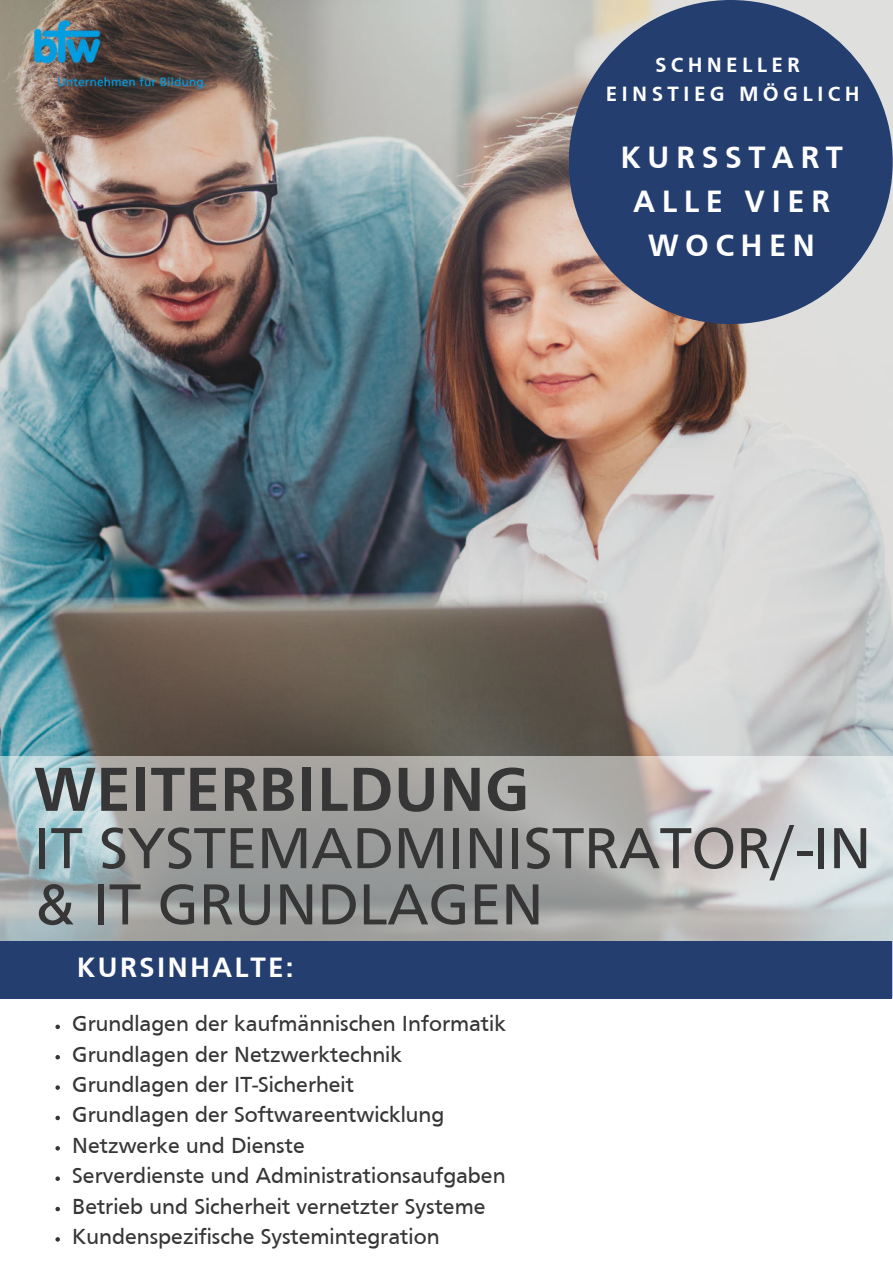
<style>
.page{position:relative;width:893px;height:1264px;background:#fff}
.page>*{position:absolute;margin:0;border:0;box-sizing:border-box;transform-origin:0 0}
.t1{font:700 64.5px "Frutiger";color:#363636}
.t2{font:60px/56.2px "Frutiger";color:#363636}
.t3{font:700 31.8px/43.8px "Frutiger";letter-spacing:.2em;color:#fff;text-align:center}
.t4{font:700 28.95px "Frutiger";letter-spacing:.07em;color:#fff}
.t5{font:22.5px/30.3px "Frutiger";color:#363636}
.t6{font:700 21.3px/29.2px "Frutiger";letter-spacing:.2em;color:#fff;text-align:center}
</style>
<div class="page">
<img style="left:0;top:0;width:892px;height:755px">
<svg style="left:0;top:755px;width:892px;height:186px;background:#afb2b2"></svg>
<div style="left:0;top:941px;width:892px;height:57px;background:#243e70"></div>
<img style="left:34px;top:20px;width:171px;height:69px">
<div style="left:568px;top:0;width:324px;height:324px;background:#243e70;border-radius:50%"></div>
<svg style="left:55px;top:1024px;width:5px;height:5px"></svg>
<svg style="left:55px;top:1055px;width:5px;height:4px"></svg>
<svg style="left:55px;top:1085px;width:5px;height:4px"></svg>
<svg style="left:55px;top:1115px;width:5px;height:5px"></svg>
<svg style="left:55px;top:1146px;width:5px;height:4px"></svg>
<svg style="left:55px;top:1176px;width:5px;height:4px"></svg>
<svg style="left:55px;top:1206px;width:5px;height:5px"></svg>
<svg style="left:55px;top:1237px;width:5px;height:4px"></svg>
<p class="t6" style="left:605px;top:50px;width:255px">SCHNELLER<br>EINSTIEG MÖGLICH</p>
<h3 class="t3" style="left:620px;top:135px;width:224px">KURSSTART<br>ALLE VIER<br>WOCHEN</h3>
<h1 class="t1" style="left:34px;top:752px;width:497px">WEITERBILDUNG</h1>
<h2 class="t2" style="left:34px;top:819px;width:838px">IT SYSTEMADMINISTRATOR/-IN &amp; IT GRUNDLAGEN</h2>
<p class="t4" style="left:77px;top:950px;width:218px">KURSINHALTE:</p>
<p class="t5" style="left:72px;top:1008px;width:435px">Grundlagen der kaufmännischen Informatik Grundlagen der Netzwerktechnik Grundlagen der IT-Sicherheit<br>Grundlagen der Softwareentwicklung Netzwerke und Dienste<br>Serverdienste und Administrationsaufgaben Betrieb und Sicherheit vernetzter Systeme Kundenspezifische Systemintegration</p>
</div>
